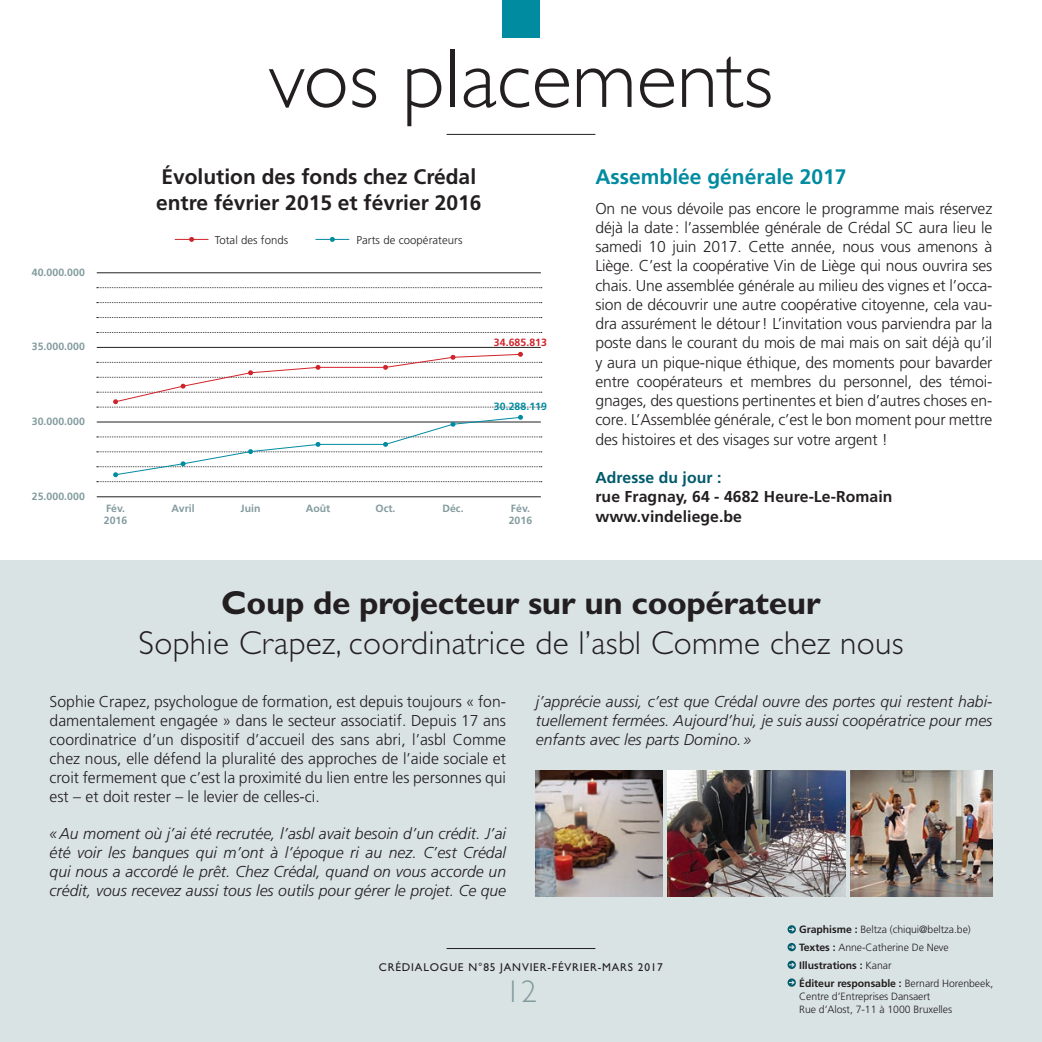
<style>
.page{position:relative;width:1042px;height:1042px;background:#fff}
.page>*{position:absolute;margin:0;border:0;box-sizing:border-box;transform-origin:0 0}
.t1{font:300 84px "Gill Sans Std";color:#231f20}
.t2{font:300 33.25px "Gill Sans Std";letter-spacing:.01em;color:#231f20}
.t3{font:700 33.25px "Gill Sans Std";letter-spacing:-.01em;color:#231f20}
.t4{font:300 31.5px "Gill Sans Std";color:#839b9e}
.t5{font:700 21px/25.2px "Frutiger LT Std";color:#231f20}
.t6{font:700 21px "Frutiger LT Std";color:#008ba1}
.t7{font:300 15.75px/19.2px "Frutiger LT Std";letter-spacing:-.01em;color:#231f20;text-align:justify}
.t8{font:italic 300 15.75px/18.9px "Frutiger LT Std";color:#231f20;text-align:justify}
.t9{font:700 15.75px/19.2px "Frutiger LT Std";letter-spacing:.005em;color:#231f20}
.t10{font:700 15.75px "Frutiger LT Std";letter-spacing:.005em;color:#005a6b}
.t11{font:11.38px "Gill Sans Std";letter-spacing:.07em;color:#231f20}
.t12{font:300 11.38px "Frutiger LT Std";letter-spacing:.005em;color:#231f20}
.t13{font:300 10.5px/18px "Frutiger LT Std";letter-spacing:-.005em;color:#231f20}
.t14{font:700 10.5px/12.6px "Frutiger LT Std";letter-spacing:.005em;color:#839b9e}
.t15{font:700 10.5px "Frutiger LT Std";letter-spacing:.005em;color:#008ba1}
.t16{font:700 10.5px "Frutiger LT Std";letter-spacing:.005em;color:#d1232a}
.s1{font-weight:700}
</style>
<div class="page">
<div style="left:0;top:561px;width:1042px;height:481px;background:#dae3e4"></div>
<div style="left:502px;top:0;width:37px;height:37px;background:#008ba1"></div>
<hr style="left:446px;top:134px;width:149px;height:1px;background:#231f20">
<hr style="left:175px;top:239px;width:33px;height:1px;background:#d1232a">
<svg style="left:189px;top:237px;width:5px;height:5px"></svg>
<hr style="left:315px;top:239px;width:34px;height:1px;background:#008ba1">
<svg style="left:330px;top:237px;width:5px;height:5px"></svg>
<hr style="left:446px;top:948px;width:149px;height:1px;background:#231f20">
<svg style="left:787px;top:925px;width:9px;height:8px"></svg>
<svg style="left:787px;top:943px;width:9px;height:8px"></svg>
<svg style="left:787px;top:960px;width:9px;height:9px"></svg>
<svg style="left:787px;top:978px;width:9px;height:8px"></svg>
<hr style="left:97px;top:496px;width:444px;height:1px;background:#231f20">
<hr style="left:97px;top:272px;width:444px;height:1px;background:#231f20">
<hr style="left:97px;top:347px;width:444px;height:1px;background:#231f20">
<svg style="left:97px;top:287px;width:445px;height:1px"></svg>
<svg style="left:97px;top:302px;width:445px;height:1px"></svg>
<svg style="left:97px;top:317px;width:445px;height:1px"></svg>
<svg style="left:97px;top:332px;width:445px;height:1px"></svg>
<img style="left:667px;top:770px;width:178px;height:126px">
<img style="left:850px;top:770px;width:142px;height:126px">
<img style="left:536px;top:770px;width:126px;height:126px">
<svg style="left:97px;top:352px;width:445px;height:56px"></svg>
<svg style="left:97px;top:415px;width:445px;height:67px"></svg>
<p class="t14" style="left:32px;top:266px;width:55px">40.000.000</p>
<p class="t14" style="left:32px;top:340px;width:55px">35.000.000</p>
<p class="t14" style="left:32px;top:415px;width:55px">30.000.000</p>
<p class="t14" style="left:32px;top:490px;width:55px">25.000.000</p>
<h1 class="t1" style="left:269px;top:32px;width:506px">vos placements</h1>
<h3 class="t5" style="left:156px;top:165px;width:327px">Évolution des fonds chez Crédal entre février 2015 et février 2016</h3>
<p class="t12" style="left:215px;top:233px;width:75px">Total des fonds</p>
<p class="t12" style="left:356px;top:233px;width:108px">Parts de coopérateurs</p>
<p class="t16" style="left:494px;top:336px;width:55px">34.685.813</p>
<p class="t15" style="left:494px;top:400px;width:55px">30.288.119</p>
<p class="t14" style="left:104px;top:502px;width:25px">Fév.<br>2016</p>
<p class="t14" style="left:171px;top:502px;width:25px">Avril</p>
<p class="t14" style="left:241px;top:502px;width:21px">Juin</p>
<p class="t14" style="left:306px;top:502px;width:26px">Août</p>
<p class="t14" style="left:375px;top:502px;width:21px">Oct.</p>
<p class="t14" style="left:442px;top:502px;width:23px">Déc.</p>
<p class="t14" style="left:509px;top:502px;width:25px">Fév.<br>2016</p>
<h3 class="t6" style="left:595px;top:165px;width:252px">Assemblée générale 2017</h3>
<p class="t7" style="left:595px;top:199px;width:398px">On ne vous dévoile pas encore le programme mais réservez déjà la date: l’assemblée générale de Crédal SC aura lieu le samedi 10 juin 2017. Cette année, nous vous amenons à Liège. C’est la coopérative Vin de Liège qui nous ouvrira ses chais. Une assemblée générale au milieu des vignes et l’occa&shy;sion de découvrir une autre coopérative citoyenne, cela vau&shy;dra assurément le détour! L’invitation vous parviendra par la poste dans le courant du mois de mai mais on sait déjà qu’il y aura un pique-nique éthique, des moments pour bavarder entre coopérateurs et membres du personnel, des témoi&shy;gnages, des questions pertinentes et bien d’autres choses en&shy;core. L’Assemblée générale, c’est le bon moment pour mettre des histoires et des visages sur votre argent !</p>
<p class="t10" style="left:595px;top:468px;width:128px">Adresse du jour :</p>
<p class="t9" style="left:595px;top:487px;width:299px">rue Fragnay, 64 - 4682 Heure-Le-Romain www.vindeliege.be</p>
<h2 class="t3" style="left:221px;top:583px;width:601px">Coup de projecteur sur un coopérateur</h2>
<h2 class="t2" style="left:138px;top:624px;width:766px">Sophie Crapez, coordinatrice de l’asbl Comme chez nous</h2>
<p class="t7" style="left:50px;top:692px;width:458px">Sophie Crapez, psychologue de formation, est depuis toujours « fon&shy;damentalement engagée » dans le secteur associatif. Depuis 17 ans coordinatrice d’un dispositif d’accueil des sans abri, l’asbl Comme chez nous, elle défend la pluralité des approches de l’aide sociale et croit fermement que c’est la proximité du lien entre les personnes qui est – et doit rester – le levier de celles-ci.</p>
<p class="t8" style="left:50px;top:825px;width:458px">«Au moment où j’ai été recrutée, l’asbl avait besoin d’un crédit. J’ai été voir les banques qui m’ont à l’époque ri au nez. C’est Crédal qui nous a accordé le prêt. Chez Crédal, quand on vous accorde un crédit, vous recevez aussi tous les outils pour gérer le projet. Ce que</p>
<p class="t8" style="left:536px;top:692px;width:458px">j’apprécie aussi, c’est que Crédal ouvre des portes qui restent habi&shy;tuellement fermées. Aujourd’hui, je suis aussi coopératrice pour mes enfants avec les parts Domino.»</p>
<p class="t11" style="left:379px;top:960px;width:285px">CRÉDIALOGUE N°85 JANVIER-FÉVRIER-MARS 2017</p>
<h3 class="t4" style="left:505px;top:974px;width:33px">12</h3>
<p class="t13" style="left:799px;top:920px;width:196px"><span class="s1">Graphisme :</span> Beltza (chiqui@beltza.be)<br><span class="s1">Textes :</span> Anne-Catherine De Neve <span class="s1">Illustrations :</span> Kanar<br><span class="s1">éditeur responsable :</span> Bernard Horenbeek,</p>
<p class="t13" style="left:799px;top:990px;width:154px;line-height:13.1px">Centre d’Entreprises Dansaert<br>Rue d’Alost, 7-11 à 1000 Bruxelles</p>
</div>
